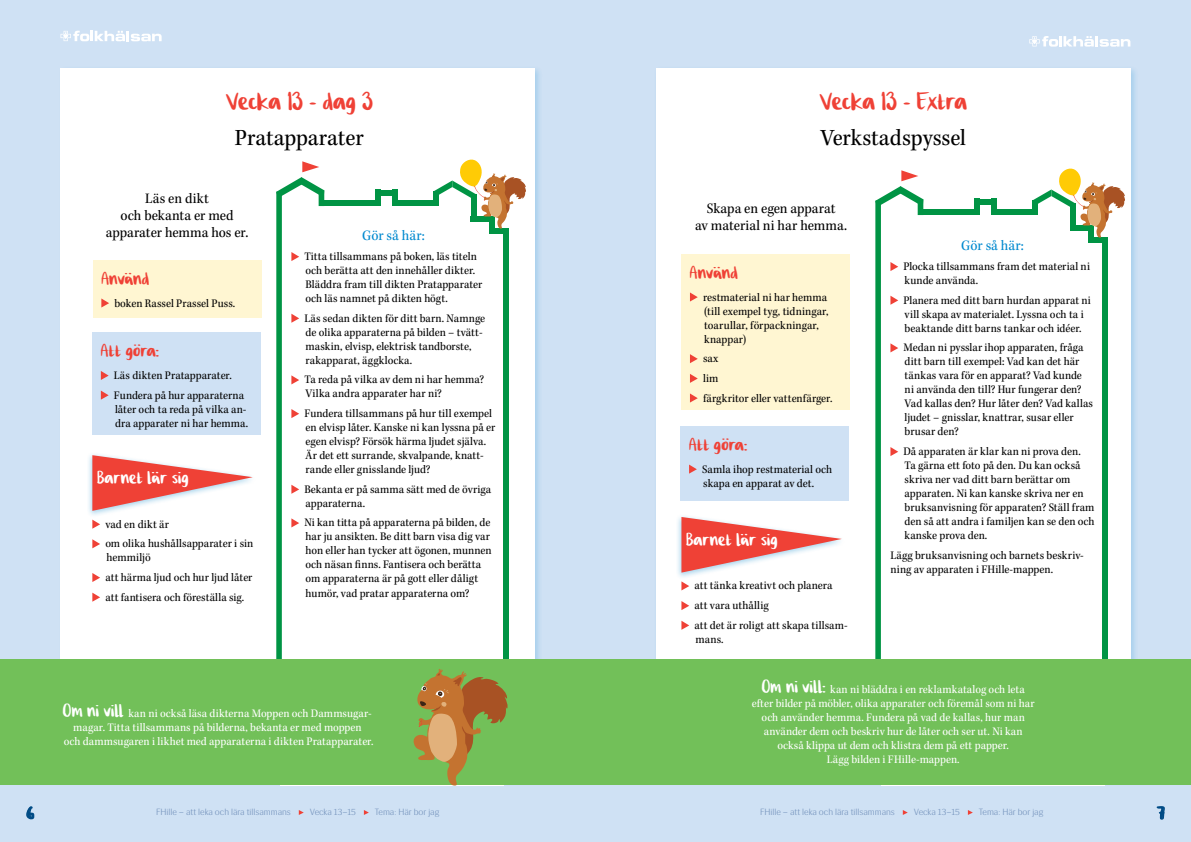
<style>
.page{position:relative;width:1191px;height:842px;background:#fff}
.page>*{position:absolute;margin:0;border:0;box-sizing:border-box;transform-origin:0 0}
.t1{font:32px "Cilla F Hscript";letter-spacing:-.01em;color:#ef4136}
.t2{font:24px "Kepler Std Scn";letter-spacing:-.005em;color:#000}
.t3{font:23px "Cilla F Hscript";color:#ef4136}
.t4{font:23px "Cilla F Hscript";letter-spacing:.005em;color:#fff}
.t5{font:22px "Cilla F Hscript";color:#004b85}
.t6{font:15px/17px "Kepler Std Scn";color:#000;text-align:center}
.t7{font:15px "Kepler Std Scn";color:#0089cf}
.t8{font:12px/14px "Kepler Std Scn";color:#000}
.t9{font:12px/14px "Kepler Std Scn";color:#fff;text-align:center}
.t10{font:300 9px "Siri";color:#6e8db8}
.s1{font-family:"Cilla F Hscript";font-size:23px}
</style>
<div class="page">
<div style="left:0;top:0;width:595px;height:842px;background:#cfe1f4"></div>
<div style="left:595px;top:0;width:596px;height:842px;background:#cfe1f4"></div>
<div style="left:58px;top:65px;width:485px;height:717px;background:#0089cf;opacity:.2"></div>
<div style="left:61px;top:68px;width:474px;height:706px;background:#fff"></div>
<svg style="left:26px;top:806px;width:9px;height:14px"></svg>
<svg style="left:1156px;top:806px;width:9px;height:14px"></svg>
<div style="left:653px;top:65px;width:485px;height:717px;background:#0089cf;opacity:.2"></div>
<div style="left:656px;top:68px;width:474px;height:706px;background:#fff"></div>
<svg style="left:61px;top:31px;width:101px;height:10px"></svg>
<svg style="left:1029px;top:36px;width:101px;height:11px"></svg>
<svg style="left:902px;top:810px;width:5px;height:5px"></svg>
<svg style="left:968px;top:810px;width:4px;height:5px"></svg>
<svg style="left:299px;top:810px;width:5px;height:5px"></svg>
<svg style="left:364px;top:810px;width:5px;height:5px"></svg>
<div style="left:87px;top:452px;width:169px;height:66px;background:#1c90cf;opacity:.4"></div>
<svg style="left:92px;top:455px;width:161px;height:56px"></svg>
<svg style="left:92px;top:520px;width:8px;height:9px"></svg>
<svg style="left:92px;top:539px;width:8px;height:9px"></svg>
<svg style="left:92px;top:573px;width:8px;height:9px"></svg>
<svg style="left:92px;top:593px;width:8px;height:9px"></svg>
<div style="left:93px;top:260px;width:168px;height:57px;background:#fff6d2"></div>
<svg style="left:101px;top:298px;width:8px;height:10px"></svg>
<div style="left:92px;top:333px;width:169px;height:102px;background:#cfe1f4"></div>
<svg style="left:101px;top:371px;width:8px;height:9px"></svg>
<svg style="left:101px;top:391px;width:8px;height:9px"></svg>
<div style="left:675px;top:514px;width:170px;height:66px;background:#1c90cf;opacity:.4"></div>
<svg style="left:681px;top:517px;width:160px;height:56px"></svg>
<svg style="left:681px;top:581px;width:8px;height:9px"></svg>
<svg style="left:681px;top:601px;width:8px;height:9px"></svg>
<svg style="left:681px;top:621px;width:8px;height:9px"></svg>
<div style="left:681px;top:254px;width:169px;height:156px;background:#fff6d2"></div>
<svg style="left:690px;top:292px;width:8px;height:10px"></svg>
<svg style="left:690px;top:354px;width:8px;height:9px"></svg>
<svg style="left:690px;top:374px;width:8px;height:9px"></svg>
<svg style="left:690px;top:393px;width:8px;height:10px"></svg>
<div style="left:680px;top:426px;width:169px;height:75px;background:#cfe1f4"></div>
<svg style="left:689px;top:465px;width:8px;height:9px"></svg>
<div style="left:503px;top:229px;width:5px;height:545px;background:#009444"></div>
<div style="left:489px;top:229px;width:19px;height:5px;background:#009444"></div>
<div style="left:320px;top:200px;width:61px;height:6px;background:#009444"></div>
<div style="left:394px;top:201px;width:44px;height:5px;background:#009444"></div>
<div style="left:375px;top:190px;width:22px;height:5px;background:#009444"></div>
<div style="left:392px;top:190px;width:5px;height:16px;background:#009444"></div>
<div style="left:375px;top:190px;width:6px;height:16px;background:#009444"></div>
<svg style="left:433px;top:159px;width:93px;height:70px"></svg>
<svg style="left:276px;top:161px;width:48px;height:498px"></svg>
<div style="left:1102px;top:238px;width:5px;height:546px;background:#009444"></div>
<div style="left:1088px;top:238px;width:19px;height:5px;background:#009444"></div>
<div style="left:919px;top:209px;width:61px;height:6px;background:#009444"></div>
<div style="left:993px;top:210px;width:44px;height:5px;background:#009444"></div>
<div style="left:974px;top:199px;width:22px;height:5px;background:#009444"></div>
<div style="left:990px;top:199px;width:6px;height:16px;background:#009444"></div>
<div style="left:974px;top:199px;width:6px;height:16px;background:#009444"></div>
<svg style="left:1032px;top:168px;width:93px;height:70px"></svg>
<svg style="left:875px;top:170px;width:48px;height:489px"></svg>
<div style="left:0;top:659px;width:1191px;height:126px;background:#72c059"></div>
<svg style="left:413px;top:669px;width:95px;height:117px"></svg>
<h1 class="t1" style="left:226px;top:83px;width:149px">Vecka 13 - dag 3</h1>
<h2 class="t2" style="left:235px;top:124px;width:130px">Pratapparater</h2>
<p class="t6" style="left:106px;top:190px;width:144px">Läs en dikt<br>och bekanta er med apparater hemma hos er.</p>
<h3 class="t3" style="left:101px;top:265px;width:49px">Använd</h3>
<p class="t8" style="left:114px;top:296px;width:122px">boken Rassel Prassel Puss.</p>
<h3 class="t3" style="left:101px;top:338px;width:60px">Att göra:</h3>
<p class="t8" style="left:114px;top:366px;width:132px;line-height:19.7px">Läs dikten Pratapparater.<br>Fundera på hur apparaterna</p>
<p class="t8" style="left:115px;top:402px;width:135px">låter och ta reda på vilka an&shy;dra apparater ni har hemma.</p>
<h3 class="t4" style="left:97px;top:465px;width:93px">Barnet lär sig</h3>
<p class="t8" style="left:105px;top:514px;width:149px;line-height:19.7px">vad en dikt är<br>om olika hushållsapparater i sin</p>
<p class="t8" style="left:105px;top:548px;width:149px;line-height:19.7px">hemmiljö<br>att härma ljud och hur ljud låter att fantisera och föreställa sig.</p>
<p class="t7" style="left:362px;top:227px;width:64px">Gör så här:</p>
<p class="t8" style="left:304px;top:250px;width:179px">Titta tillsammans på boken, läs titeln och berätta att den innehåller dikter.<br>Bläddra fram till dikten Pratapparater och läs namnet på dikten högt.</p>
<p class="t8" style="left:304px;top:311px;width:182px">Läs sedan dikten för ditt barn. Namnge de olika apparaterna på bilden – tvätt&shy;maskin, elvisp, elektrisk tandborste, rakapparat, äggklocka.</p>
<p class="t8" style="left:304px;top:373px;width:181px">Ta reda på vilka av dem ni har hemma?<br>Vilka andra apparater har ni?</p>
<p class="t8" style="left:304px;top:407px;width:192px">Fundera tillsammans på hur till exempel en elvisp låter. Kanske ni kan lyssna på er egen elvisp? Försök härma ljudet själva.<br>Är det ett surrande, skvalpande, knatt&shy;rande eller gnisslande ljud?</p>
<p class="t8" style="left:304px;top:482px;width:188px">Bekanta er på samma sätt med de övriga apparaterna.</p>
<p class="t8" style="left:304px;top:516px;width:189px">Ni kan titta på apparaterna på bilden, de har ju ansikten. Be ditt barn visa dig var hon eller han tycker att ögonen, munnen och näsan finns. Fantisera och berätta om apparaterna är på gott eller dåligt humör, vad pratar apparaterna om?</p>
<p class="t9" style="left:63px;top:707px;width:312px"><span class="s1">Om ni vill</span> kan ni också läsa dikterna Moppen och Dammsugar&shy;magar. Titta tillsammans på bilderna, bekanta er med moppen<br>och dammsugaren i likhet med apparaterna i dikten Pratapparater.</p>
<h1 class="t1" style="left:819px;top:83px;width:149px">Vecka 13 - Extra</h1>
<h2 class="t2" style="left:820px;top:124px;width:147px">Verkstadspyssel</h2>
<p class="t6" style="left:695px;top:200px;width:154px">Skapa en egen apparat<br>av material ni har hemma.</p>
<h3 class="t3" style="left:690px;top:259px;width:49px">Använd</h3>
<p class="t8" style="left:703px;top:290px;width:127px">restmaterial ni har hemma (till exempel tyg, tidningar, toarullar, förpackningar, knappar)</p>
<p class="t8" style="left:703px;top:349px;width:131px;line-height:19.7px">sax<br>lim<br>färgkritor eller vattenfärger.</p>
<h3 class="t3" style="left:689px;top:432px;width:60px">Att göra:</h3>
<p class="t8" style="left:702px;top:462px;width:132px">Samla ihop restmaterial och skapa en apparat av det.</p>
<h3 class="t4" style="left:686px;top:527px;width:93px">Barnet lär sig</h3>
<p class="t8" style="left:694px;top:576px;width:155px;line-height:19.7px">att tänka kreativt och planera att vara uthållig<br>att det är roligt att skapa tillsam-</p>
<p class="t8" style="left:695px;top:632px;width:29px">mans.</p>
<p class="t7" style="left:961px;top:237px;width:64px">Gör så här:</p>
<p class="t8" style="left:903px;top:260px;width:188px">Plocka tillsammans fram det material ni kunde använda.</p>
<p class="t8" style="left:903px;top:293px;width:189px">Planera med ditt barn hurdan apparat ni vill skapa av materialet. Lyssna och ta i beaktande ditt barns tankar och idéer.</p>
<p class="t8" style="left:903px;top:341px;width:191px">Medan ni pysslar ihop apparaten, fråga ditt barn till exempel: Vad kan det här tänkas vara för en apparat? Vad kunde ni använda den till? Hur fungerar den?<br>Vad kallas den? Hur låter den? Vad kallas ljudet – gnisslar, knattrar, susar eller brusar den?</p>
<p class="t8" style="left:903px;top:445px;width:193px">Då apparaten är klar kan ni prova den.<br>Ta gärna ett foto på den. Du kan också skriva ner vad ditt barn berättar om apparaten. Ni kan kanske skriva ner en bruksanvisning för apparaten? Ställ fram den så att andra i familjen kan se den och kanske prova den.</p>
<p class="t8" style="left:890px;top:548px;width:195px">Lägg bruksanvisning och barnets beskriv&shy;ning av apparaten i FHille-mappen.</p>
<p class="t9" style="left:752px;top:683px;width:284px"><span class="s1">Om ni vill:</span> kan ni bläddra i en reklamkatalog och leta efter bilder på möbler, olika apparater och föremål som ni har och använder hemma. Fundera på vad de kallas, hur man använder dem och beskriv hur de låter och ser ut. Ni kan också klippa ut dem och klistra dem på ett papper.<br>Lägg bilden i FHille-mappen.</p>
<h3 class="t5" style="left:27px;top:801px;width:9px">6</h3>
<h3 class="t5" style="left:1157px;top:801px;width:9px">7</h3>
<p class="t10" style="left:156px;top:807px;width:136px">FHille – att leka och lära tillsammans</p>
<p class="t10" style="left:310px;top:807px;width:48px">Vecka 13–15</p>
<p class="t10" style="left:375px;top:807px;width:66px">Tema: Här bor jag</p>
<p class="t10" style="left:760px;top:807px;width:136px">FHille – att leka och lära tillsammans</p>
<p class="t10" style="left:913px;top:807px;width:48px">Vecka 13–15</p>
<p class="t10" style="left:978px;top:807px;width:66px">Tema: Här bor jag</p>
</div>
